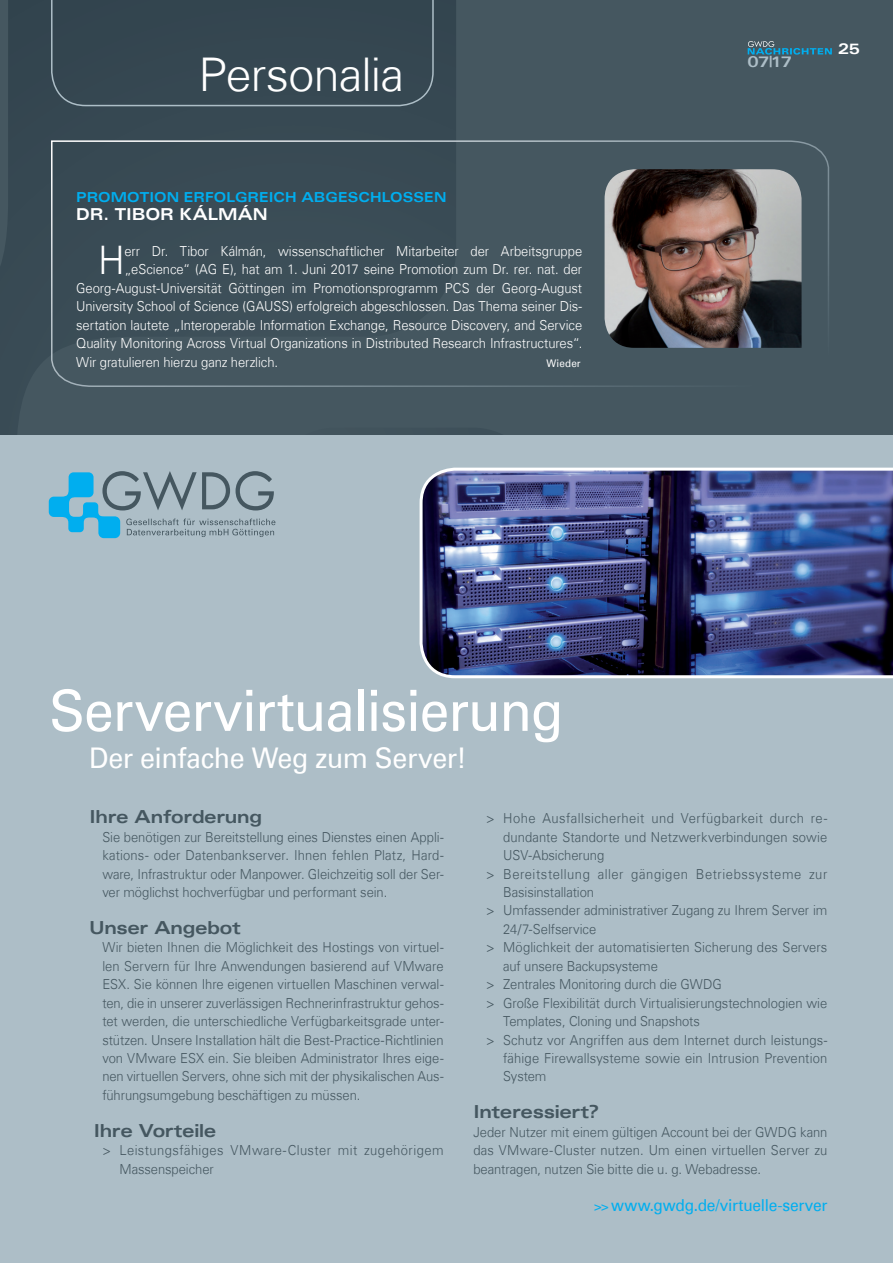
<style>
.page{position:relative;width:893px;height:1263px;background:#fff}
.page>*{position:absolute;margin:0;border:0;box-sizing:border-box;transform-origin:0 0}
.t1{font:57px "Univers Com 55 Roman";letter-spacing:-.02em;color:#fff;scale:.94 1}
.t2{font:300 46.5px "Univers Com 45";letter-spacing:-.015em;color:#fff}
.t3{font:300 39.3px "Univers Com 45";color:#fff;scale:.94 1}
.t4{font:28.5px "Univers Com 55 Roman";letter-spacing:-.015em;color:#fff;scale:.94 1}
.t5{font:18px "Univers Com 63 Bold Ext";letter-spacing:-.02em;color:#455760;scale:.94 1}
.t6{font:16.5px "Univers Com 55 Roman";letter-spacing:-.02em;color:#00aeef;scale:.94 1}
.t7{font:16.5px "Univers Com 63 Bold Ext";color:#fff;scale:.94 1}
.t8{font:15.3px "Univers Com 63 Bold Ext";color:#adbec7}
.t9{font:15px "Univers Com 63 Bold Ext";color:#fff}
.t10{font:300 13.8px/18.5px "Univers Com 45";color:#455760;text-align:justify;scale:.94 1}
.t11{font:300 13.8px "Univers Com 45";letter-spacing:-.005em;color:#fff;scale:.94 1}
.t12{font:300 13.8px/18.5px "Univers Com 45";letter-spacing:.03em;color:#455760;scale:.94 1}
.t13{font:300 13.8px "Univers Com 45";letter-spacing:.04em;color:#455760;scale:.94 1}
.t14{font:13.8px "Univers Com 63 Bold Ext";letter-spacing:.005em;color:#00aeef;scale:.94 1}
.t15{font:10.5px "Univers Com 55 Roman";letter-spacing:.015em;color:#fff;scale:.94 1}
.s1{font-size:13.8px}
</style>
<div class="page">
<svg style="left:0;top:0;width:893px;height:436px;background:#42545d"></svg>
<div style="left:51px;top:0;width:383px;height:106px;background:#354650"></div>
<svg style="left:50px;top:140px;width:780px;height:248px;background:#41535c"></svg>
<img style="left:605px;top:169px;width:196px;height:179px">
<svg style="left:748px;top:41px;width:84px;height:14px"></svg>
<div style="left:0;top:436px;width:893px;height:827px;background:#adbec7"></div>
<img style="left:419px;top:467px;width:474px;height:212px">
<svg style="left:49px;top:471px;width:226px;height:67px"></svg>
<h2 class="t2" style="left:198px;top:46px;width:207px">Personalia</h2>
<p class="t14" style="left:76px;top:189px;width:395px">PROMOTION ERFOLGREICH ABGESCHLOSSEN</p>
<p class="t7" style="left:76px;top:204px;width:205px">DR. TIBOR KÁLMÁN</p>
<h3 class="t3" style="left:98px;top:237px;width:30px">H</h3>
<p class="t11" style="left:124px;top:243px;width:489px">err Dr. Tibor Kálmán, wissenschaftlicher Mitarbeiter der Arbeitsgruppe</p>
<p class="t11" style="left:124px;top:261px;width:488px">„eScience“ (AG E), hat am 1. Juni 2017 seine Promotion zum Dr. rer. nat. der</p>
<p class="t11" style="left:76px;top:280px;width:540px">Georg-August-Universität Göttingen im Promotionsprogramm PCS der Georg-August</p>
<p class="t11" style="left:76px;top:298px;width:540px">University School of Science (GAUSS) erfolgreich abgeschlossen. Das Thema seiner Dis-</p>
<p class="t11" style="left:76px;top:316px;width:540px">sertation lautete „Interoperable Information Exchange, Resource Discovery, and Service</p>
<p class="t11" style="left:76px;top:335px;width:540px">Quality Monitoring Across Virtual Organizations in Distributed Research Infrastructures“.</p>
<p class="t11" style="left:76px;top:353px;width:216px">Wir gratulieren hierzu ganz herzlich.</p>
<p class="t15" style="left:546px;top:357px;width:38px">Wieder</p>
<p class="t8" style="left:747px;top:53px;width:46px">07|17</p>
<p class="t9" style="left:838px;top:40px;width:23px">25</p>
<h1 class="t1" style="left:49px;top:676px;width:549px">Servervirtualisierung</h1>
<h3 class="t4" style="left:89px;top:740px;width:403px">Der einfache Weg zum Server!</h3>
<h3 class="t5" style="left:90px;top:806px;width:185px">Ihre Anforderung</h3>
<p class="t10" style="left:102px;top:827px;width:365px">Sie benötigen zur Bereitstellung eines Dienstes einen Appli&shy;kations- oder Datenbankserver. Ihnen fehlen Platz, Hard&shy;ware, Infrastruktur oder Manpower. Gleichzeitig soll der Ser&shy;ver möglichst hochverfügbar und performant sein.</p>
<h3 class="t5" style="left:90px;top:917px;width:162px">Unser Angebot</h3>
<p class="t10" style="left:102px;top:938px;width:365px">Wir bieten Ihnen die Möglichkeit des Hostings von virtuel&shy;len Servern für Ihre Anwendungen basierend auf VMware ESX. Sie können Ihre eigenen virtuellen Maschinen verwal&shy;ten, die in unserer zuverlässigen Rechnerinfrastruktur gehos&shy;tet werden, die unterschiedliche Verfügbarkeitsgrade unter&shy;stützen. Unsere Installation hält die Best-Practice-Richtlinien von VMware ESX ein. Sie bleiben Administrator Ihres eige&shy;nen virtuellen Servers, ohne sich mit der physikalischen Aus&shy;führungsumgebung beschäftigen zu müssen.</p>
<h3 class="t5" style="left:94px;top:1120px;width:132px">Ihre Vorteile</h3>
<p class="t12" style="left:119px;top:1141px;width:346px;text-indent:-17px">&gt; Leistungsfähiges VMware-Cluster mit zugehörigem<br>Massenspeicher</p>
<p class="t12" style="left:486px;top:809px;width:365px">&gt; Hohe Ausfallsicherheit und Verfügbarkeit durch re-</p>
<p class="t10" style="left:503px;top:827px;width:346px">dundante Standorte und Netzwerkverbindungen sowie</p>
<p class="t10" style="left:503px;top:846px;width:109px">USV-Absicherung</p>
<p class="t13" style="left:486px;top:865px;width:364px">&gt; Bereitstellung aller gängigen Betriebssysteme zur</p>
<p class="t10" style="left:503px;top:883px;width:98px">Basisinstallation</p>
<p class="t10" style="left:486px;top:901px;width:364px">&gt; Umfassender administrativer Zugang zu Ihrem Server im</p>
<p class="t10" style="left:503px;top:920px;width:101px">24/7-Selfservice</p>
<p class="t10" style="left:486px;top:938px;width:365px">&gt; Möglichkeit der automatisierten Sicherung des Servers</p>
<p class="t10" style="left:503px;top:957px;width:166px">auf unsere Backupsysteme</p>
<p class="t10" style="left:486px;top:975px;width:252px">&gt; Zentrales Monitoring durch die GWDG</p>
<p class="t10" style="left:486px;top:993px;width:364px">&gt; Große Flexibilität durch Virtualisierungstechnologien wie</p>
<p class="t10" style="left:503px;top:1012px;width:211px">Templates, Cloning und Snapshots</p>
<p class="t10" style="left:486px;top:1030px;width:364px">&gt; Schutz vor Angriffen aus dem Internet durch leistungs-</p>
<p class="t10" style="left:503px;top:1049px;width:346px">fähige Firewallsysteme sowie ein Intrusion Prevention</p>
<p class="t10" style="left:503px;top:1067px;width:48px">System</p>
<h3 class="t5" style="left:473px;top:1102px;width:135px">Interessiert?</h3>
<p class="t10" style="left:473px;top:1123px;width:378px">Jeder Nutzer mit einem gültigen Account bei der GWDG kann das VMware-Cluster nutzen. Um einen virtuellen Server zu beantragen, nutzen Sie bitte die u. g. Webadresse.</p>
<p class="t6" style="left:594px;top:1195px;width:250px"><span class="s1">&gt;&gt;</span> www.gwdg.de/virtuelle-server</p>
</div>
